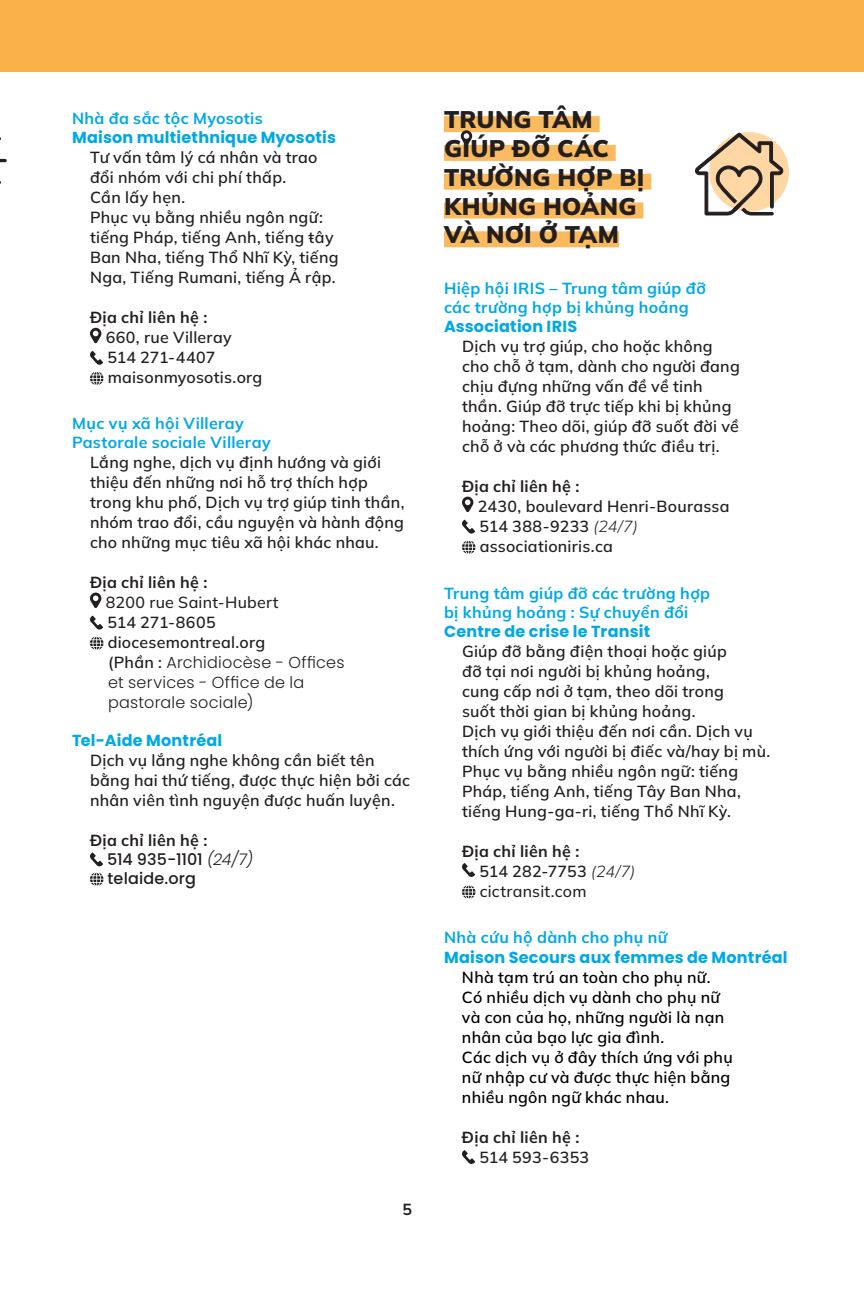
<style>
.page{position:relative;width:864px;height:1296px;background:#fff}
.page>*{position:absolute;margin:0;border:0;box-sizing:border-box;transform-origin:0 0}
.Nom_de_sections{font:900 24px/28.8px "Mulish";letter-spacing:.01em;color:#231f20}
.Descriptions_organis{font:600 16px/20px "Mulish";letter-spacing:.015em;color:#231f20}
.Sous-titres{font:700 16px/19.2px "Mulish";letter-spacing:.02em;color:#00a8e4}
.Descriptions_organis-2{font:600 16px/20px "Mulish";letter-spacing:.02em;color:#000}
.t1{font:700 16px "Poppins";letter-spacing:.015em;color:#00a8e4}
.Descriptions_organis-3{font:700 16px "Mulish";letter-spacing:.02em;color:#231f20}
.Descriptions_organis-4{font:300 16px/20px "Poppins";letter-spacing:.015em;color:#231f20}
.Descriptions_organis-5{font:500 16px "Mulish";letter-spacing:.015em;color:#231f20}
.t2{font:500 16px "Poppins";letter-spacing:.005em;color:#231f20}
.s1{font-family:"Mulish";font-weight:600}
.s2{font-weight:300;font-style:italic}
</style>
<div class="page">
<div style="left:0;top:0;width:864px;height:72px;background:#fbb14a"></div>
<svg style="left:90px;top:328px;width:11px;height:15px"></svg>
<svg style="left:90px;top:351px;width:13px;height:14px"></svg>
<svg style="left:90px;top:372px;width:13px;height:13px"></svg>
<svg style="left:90px;top:593px;width:11px;height:15px"></svg>
<svg style="left:90px;top:616px;width:13px;height:14px"></svg>
<svg style="left:90px;top:637px;width:13px;height:13px"></svg>
<svg style="left:90px;top:853px;width:13px;height:13px"></svg>
<svg style="left:90px;top:873px;width:13px;height:13px"></svg>
<div style="left:444px;top:116px;width:156px;height:16px;background:#fcba5f"></div>
<div style="left:444px;top:145px;width:172px;height:16px;background:#fcba5f"></div>
<div style="left:444px;top:174px;width:207px;height:16px;background:#fcba5f"></div>
<div style="left:444px;top:203px;width:199px;height:16px;background:#fcba5f"></div>
<div style="left:444px;top:231px;width:175px;height:16px;background:#fcba5f"></div>
<svg style="left:462px;top:497px;width:11px;height:15px"></svg>
<svg style="left:462px;top:520px;width:13px;height:14px"></svg>
<svg style="left:462px;top:541px;width:13px;height:13px"></svg>
<svg style="left:462px;top:863px;width:13px;height:14px"></svg>
<svg style="left:462px;top:886px;width:13px;height:12px"></svg>
<svg style="left:462px;top:1150px;width:13px;height:14px"></svg>
<svg style="left:0;top:159px;width:7px;height:3px"></svg>
<div style="left:709px;top:132px;width:80px;height:80px;background:#fed7a4;border-radius:50%"></div>
<svg style="left:695px;top:132px;width:89px;height:84px"></svg>
<svg style="left:461px;top:130px;width:11px;height:16px"></svg>
<p class="Sous-titres" style="left:72px;top:108px;width:192px">Nhà đa sắc tộc Myosotis</p>
<p class="t1" style="left:72px;top:128px;width:265px">Maison multiethnique Myosotis</p>
<p class="Descriptions_organis" style="left:90px;top:147px;width:229px">Tư vấn tâm lý cá nhân và trao đổi nhóm với chi phí thấp.</p>
<p class="Descriptions_organis" style="left:90px;top:187px;width:97px">Cần lấy hẹn.</p>
<p class="Descriptions_organis" style="left:90px;top:207px;width:250px">Phục vụ bằng nhiều ngôn ngữ: tiếng Pháp, tiếng Anh, tiếng ŧây<br>Ban Nha, tiếng Thổ Nhĩ Kỳ, tiếng<br>Nga, Tiếng Rumani, tiếng Ả rập.</p>
<p class="Descriptions_organis-3" style="left:90px;top:307px;width:119px">Địa chỉ liên hệ :</p>
<p class="Descriptions_organis" style="left:106px;top:327px;width:128px">660, rue Villeray</p>
<p class="Descriptions_organis" style="left:107px;top:347px;width:110px">514 271-4407</p>
<p class="Descriptions_organis" style="left:108px;top:367px;width:156px">maisonmyosotis.org</p>
<p class="Sous-titres" style="left:72px;top:413px;width:200px">Mục vụ xã hội Villeray<br>Pastorale sociale Villeray</p>
<p class="Descriptions_organis" style="left:90px;top:452px;width:316px">Lắng nghe, dịch vụ định hướng và giới thiệu đến những nơi hỗ trợ thích hợp trong khu phố, Dịch vụ trợ giúp tinh thần, nhóm trao đổi, cầu nguyện và hành động cho những mục tiêu xã hội khác nhau.</p>
<p class="Descriptions_organis-3" style="left:90px;top:572px;width:119px">Địa chỉ liên hệ :</p>
<p class="Descriptions_organis-5" style="left:106px;top:592px;width:174px">8200 rue Saint-Hubert</p>
<p class="Descriptions_organis" style="left:107px;top:612px;width:110px">514 271-8605</p>
<p class="Descriptions_organis" style="left:108px;top:632px;width:159px">diocesemontreal.org</p>
<p class="Descriptions_organis-4" style="left:108px;top:653px;width:238px"><span class="s1">(Phần :</span> Archidiocèse - Offices et services - Office de la pastorale sociale)</p>
<p class="t1" style="left:72px;top:732px;width:152px">Tel-Aide Montréal</p>
<p class="Descriptions_organis" style="left:90px;top:750px;width:322px">Dịch vụ lắng nghe không cần biết tên bằng hai thứ tiếng, được thực hiện bởi các nhân viên tình nguyện được huấn luyện.</p>
<p class="Descriptions_organis-3" style="left:90px;top:829px;width:119px">Địa chỉ liên hệ :</p>
<p class="t2" style="left:107px;top:850px;width:147px">514 935-1101 <span class="s2">(24/7)</span></p>
<p class="t2" style="left:108px;top:869px;width:90px">telaide.org</p>
<p class="Descriptions_organis-3" style="left:402px;top:1199px;width:11px">5</p>
<p class="Nom_de_sections" style="left:444px;top:105px;width:202px">TRUNG TÂM<br>GIÚP ĐỠ CÁC<br>TRƯỜNG HỢP BỊ<br>KHỦNG HOẢNG<br>VÀ NƠI Ở TẠM</p>
<p class="Sous-titres" style="left:444px;top:278px;width:263px">Hiệp hội IRIS – Trung tâm giúp đỡ các trường hợp bị khủng hoảng</p>
<p class="t1" style="left:444px;top:317px;width:135px">Association IRIS</p>
<p class="Descriptions_organis" style="left:462px;top:336px;width:279px">Dịch vụ trợ giúp, cho hoặc không cho chỗ ở tạm, dành cho người đang chịu đựng những vấn đề về tinh thần. Giúp đỡ trực tiếp khi bị khủng hoảng: Theo dõi, giúp đỡ suốt đời về chỗ ở và các phương thức điều trị.</p>
<p class="Descriptions_organis-3" style="left:462px;top:476px;width:119px">Địa chỉ liên hệ :</p>
<p class="Descriptions_organis" style="left:478px;top:496px;width:253px">2430, boulevard Henri-Bourassa</p>
<p class="Descriptions_organis" style="left:479px;top:516px;width:160px">514 388-9233 <span class="s2">(24/7)</span></p>
<p class="Descriptions_organis" style="left:480px;top:536px;width:135px">associationiris.ca</p>
<p class="Sous-titres" style="left:444px;top:583px;width:268px">Trung tâm giúp đỡ các trường hợp bị khủng hoảng : Sự chuyển đổi</p>
<p class="t1" style="left:444px;top:622px;width:208px">Centre de crise le Transit</p>
<p class="Descriptions_organis" style="left:462px;top:641px;width:266px">Giúp đỡ bằng điện thoại hoặc giúp đỡ tại nơi người bị khủng hoảng, cung cấp nơi ở tạm, theo dõi trong suốt thời gian bị khủng hoảng.</p>
<p class="Descriptions_organis" style="left:462px;top:721px;width:310px">Dịch vụ giới thiệu đến nơi cần. Dịch vụ thích ứng với người bị điếc và/hay bị mù.</p>
<p class="Descriptions_organis" style="left:462px;top:761px;width:280px">Phục vụ bằng nhiều ngôn ngữ: tiếng<br>Pháp, tiếng Anh, tiếng Tây Ban Nha, tiếng Hung-ga-ri, tiếng Thổ Nhĩ Kỳ.</p>
<p class="Descriptions_organis-3" style="left:462px;top:840px;width:119px">Địa chỉ liên hệ :</p>
<p class="Descriptions_organis" style="left:479px;top:861px;width:158px">514 282-7753 <span class="s2">(24/7)</span></p>
<p class="Descriptions_organis-5" style="left:480px;top:880px;width:108px">cictransit.com</p>
<p class="Sous-titres" style="left:444px;top:928px;width:225px">Nhà cứu hộ dành cho phụ nữ</p>
<p class="t1" style="left:444px;top:948px;width:345px">Maison Secours aux femmes de Montréal</p>
<p class="Descriptions_organis-2" style="left:462px;top:966px;width:264px">Nhà tạm trú an toàn cho phụ nữ.<br>Có nhiều dịch vụ dành cho phụ nữ và con của họ, những người là nạn nhân của bạo lực gia đình.</p>
<p class="Descriptions_organis-2" style="left:462px;top:1046px;width:272px">Các dịch vụ ở đây thích ứng với phụ nữ nhập cư và được thực hiện bằng nhiều ngôn ngữ khác nhau.</p>
<p class="Descriptions_organis-3" style="left:462px;top:1126px;width:119px">Địa chỉ liên hệ :</p>
<p class="Descriptions_organis" style="left:479px;top:1146px;width:111px">514 593-6353</p>
</div>
